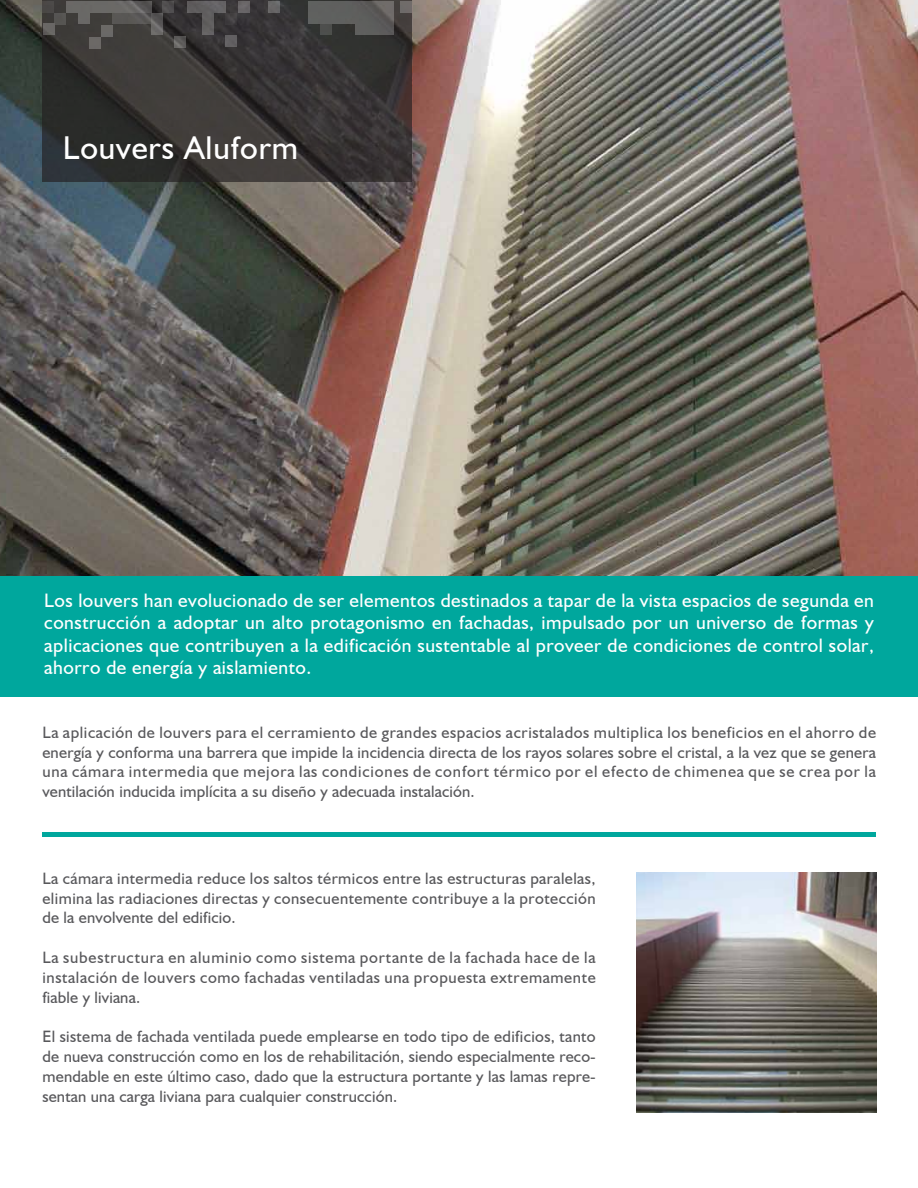
<style>
.page{position:relative;width:918px;height:1188px;background:#fff}
.page>*{position:absolute;margin:0;border:0;box-sizing:border-box;transform-origin:0 0}
.t1{font:33px "Humanist 521 BT";letter-spacing:.025em;color:#fff}
.t2{font:19.5px/22.5px "Humanist 521 BT";letter-spacing:.025em;color:#fff;text-align:justify}
.t3{font:16.5px/19.8px "Humanist 521 BT";letter-spacing:.01em;color:#58585b;text-align:justify}
</style>
<div class="page">
<img style="left:0;top:0;width:918px;height:576px">
<svg style="left:290px;top:298px;width:5px;height:3px"></svg>
<div style="left:0;top:576px;width:918px;height:121px;background:#00a79d"></div>
<hr style="left:42px;top:832px;width:834px;height:4px;background:#00a79d">
<svg style="left:42px;top:0;width:370px;height:182px;background:#363333"></svg>
<svg style="left:151px;top:24px;width:12px;height:11px"></svg>
<svg style="left:151px;top:13px;width:12px;height:11px"></svg>
<div style="left:202px;top:23px;width:12px;height:12px;background:#626060"></div>
<svg style="left:174px;top:36px;width:11px;height:11px"></svg>
<div style="left:226px;top:36px;width:11px;height:11px;background:#625f62"></div>
<div style="left:400px;top:1px;width:12px;height:12px;background:#706b69"></div>
<div style="left:202px;top:12px;width:12px;height:12px;background:#605f5e"></div>
<svg style="left:43px;top:24px;width:11px;height:11px"></svg>
<div style="left:54px;top:13px;width:12px;height:11px;background:#555452"></div>
<div style="left:90px;top:37px;width:11px;height:12px;background:#6c6966"></div>
<div style="left:78px;top:13px;width:12px;height:11px;background:#696866"></div>
<div style="left:101px;top:26px;width:12px;height:11px;background:#6b6967"></div>
<svg style="left:66px;top:1px;width:85px;height:12px"></svg>
<div style="left:162px;top:1px;width:12px;height:12px;background:#504f4f"></div>
<div style="left:238px;top:1px;width:11px;height:12px;background:#696668"></div>
<div style="left:268px;top:1px;width:11px;height:12px;background:#686666"></div>
<div style="left:187px;top:1px;width:39px;height:12px;background:#615f5f"></div>
<svg style="left:113px;top:12px;width:38px;height:12px"></svg>
<div style="left:226px;top:13px;width:11px;height:11px;background:#454244"></div>
<div style="left:320px;top:23px;width:12px;height:12px;background:#4d4f4c"></div>
<svg style="left:308px;top:13px;width:86px;height:10px"></svg>
<div style="left:355px;top:23px;width:39px;height:12px;background:#5c5b5b"></div>
<div style="left:42px;top:1px;width:12px;height:12px;background:#4a4746"></div>
<div style="left:355px;top:24px;width:11px;height:11px;background:#5f5f5e"></div>
<svg style="left:308px;top:1px;width:86px;height:12px"></svg>
<div style="left:345px;top:1px;width:12px;height:12px;background:#5d5f5d"></div>
<div style="left:320px;top:12px;width:12px;height:12px;background:#5f605f"></div>
<img style="left:636px;top:873px;width:240px;height:239px">
<h1 class="t1" style="left:63px;top:127px;width:237px">Louvers Aluform</h1>
<p class="t2" style="left:44px;top:589px;width:831px">Los louvers han evolucionado de ser elementos destinados a tapar de la vista espacios de segunda en construcción a adoptar un alto protagonismo en fachadas, impulsado por un universo de formas y aplicaciones que contribuyen a la edificación sustentable al proveer de condiciones de control solar, ahorro de energía y aislamiento.</p>
<p class="t3" style="left:42px;top:722px;width:835px">La aplicación de louvers para el cerramiento de grandes espacios acristalados multiplica los beneficios en el ahorro de energía y conforma una barrera que impide la incidencia directa de los rayos solares sobre el cristal, a la vez que se genera una cámara intermedia que mejora las condiciones de confort térmico por el efecto de chimenea que se crea por la ventilación inducida implícita a su diseño y adecuada instalación.</p>
<p class="t3" style="left:42px;top:868px;width:555px">La cámara intermedia reduce los saltos térmicos entre las estructuras paralelas, elimina las radiaciones directas y consecuentemente contribuye a la protección de la envolvente del edificio.</p>
<p class="t3" style="left:42px;top:947px;width:555px">La subestructura en aluminio como sistema portante de la fachada hace de la instalación de louvers como fachadas ventiladas una propuesta extremamente fiable y liviana.</p>
<p class="t3" style="left:42px;top:1026px;width:555px">El sistema de fachada ventilada puede emplearse en todo tipo de edificios, tanto de nueva construcción como en los de rehabilitación, siendo especialmente reco&shy;mendable en este último caso, dado que la estructura portante y las lamas repre&shy;sentan una carga liviana para cualquier construcción.</p>
</div>
